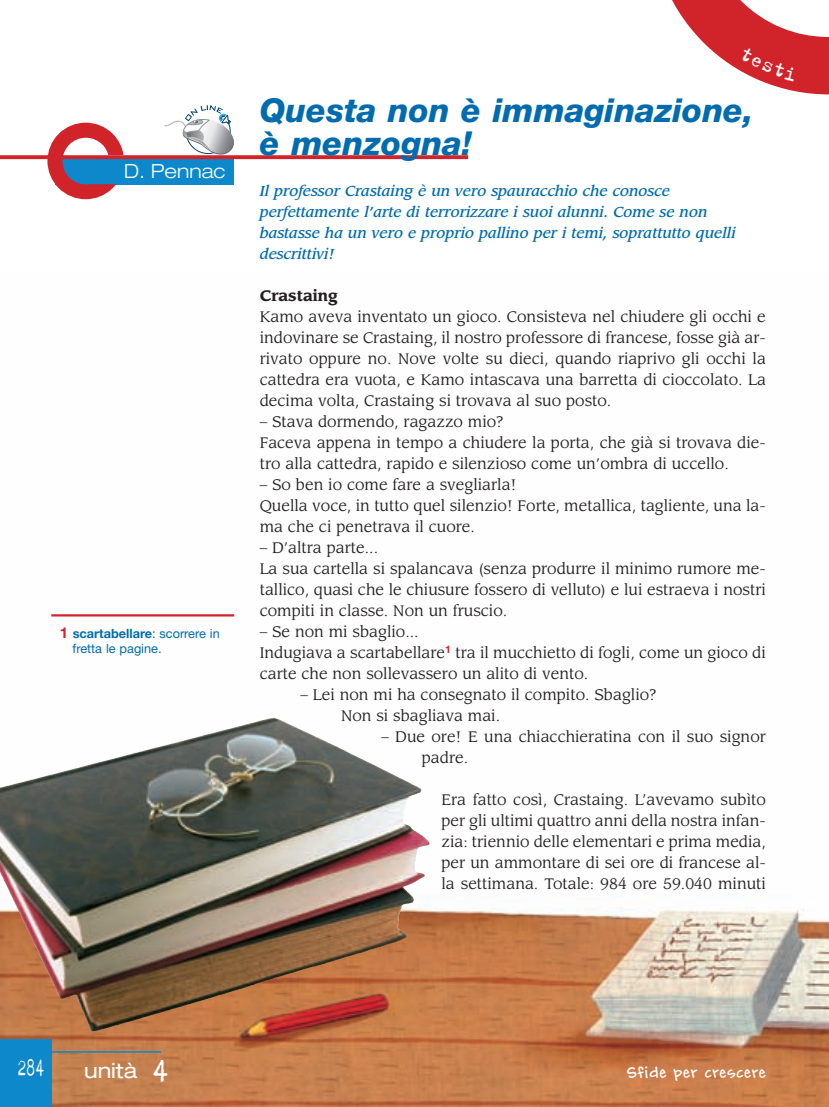
<style>
.page{position:relative;width:829px;height:1107px;background:#fff}
.page>*{position:absolute;margin:0;border:0;box-sizing:border-box;transform-origin:0 0}
.t1{font:italic 800 33px/33px "Helvetica Neue";color:#006caf}
.t2{font:25.2px "Trixie Text";color:#fff;scale:.71 1}
.t3{font:expanded 21px "Helvetica Neue";color:#fff}
.t4{font:300 expanded 19.5px "Helvetica Neue";color:#fff}
.t5{font:15.75px "FM Falling Leaves Moon BT";letter-spacing:.035em;color:#fff}
.t6{font:15px/21px "Leawood";color:#231f20}
.t7{font:700 15px "Leawood";color:#231f20}
.t8{font:italic 500 14.25px/21px "Leawood";color:#006caf}
.t9{font:12.75px/15px "Helvetica Neue";color:#006caf}
.s1{font-weight:700;font-size:15px;color:#d1232a}
.s2{font-weight:700}
.s3{font-family:"Trixie";font-stretch:normal;font-size:33px}
</style>
<div class="page">
<img style="left:0;top:614px;width:829px;height:492px">
<hr style="left:51px;top:614px;width:183px;height:2px;background:#d1232a">
<hr style="left:51px;top:1050px;width:110px;height:2px;background:#0c88cb">
<div style="left:0;top:1038px;width:51px;height:68px;background:#0c88cb"></div>
<div style="left:55px;top:159px;width:179px;height:25px;background:#0c88cb"></div>
<svg style="left:0;top:155px;width:468px;height:4px;background:#d32f36"></svg>
<svg style="left:47px;top:123px;width:77px;height:76px"></svg>
<img style="left:0;top:789px;width:429px;height:242px">
<svg style="left:164px;top:105px;width:70px;height:50px"></svg>
<svg style="left:672px;top:0;width:157px;height:94px"></svg>
<h3 class="t4" style="left:124px;top:163px;width:103px">D. Pennac</h3>
<p class="t9" style="left:73px;top:626px;width:149px;text-indent:-13px"><span class="s1">1</span> <span class="s2">scartabellare</span>: scorrere in fretta le pagine.</p>
<h1 class="t1" style="left:260px;top:97px;width:495px">Questa non è immaginazione, è menzogna!</h1>
<p class="t8" style="left:260px;top:181px;width:478px">Il professor Crastaing è un vero spauracchio che conosce perfettamente l’arte di terrorizzare i suoi alunni. Come se non bastasse ha un vero e proprio pallino per i temi, soprattutto quelli descrittivi!</p>
<p class="t7" style="left:260px;top:289px;width:80px">Crastaing</p>
<p class="t6" style="left:260px;top:307px;width:508px;text-align:justify">Kamo aveva inventato un gioco. Consisteva nel chiudere gli occhi e indovinare se Crastaing, il nostro professore di francese, fosse già ar&shy;rivato oppure no. Nove volte su dieci, quando riaprivo gli occhi la cattedra era vuota, e Kamo intascava una barretta di cioccolato. La decima volta, Crastaing si trovava al suo posto.</p>
<p class="t6" style="left:260px;top:412px;width:507px">– Stava dormendo, ragazzo mio?<br>Faceva appena in tempo a chiudere la porta, che già si trovava die&shy;tro alla cattedra, rapido e silenzioso come un’ombra di uccello.</p>
<p class="t6" style="left:260px;top:475px;width:507px">– So ben io come fare a svegliarla!<br>Quella voce, in tutto quel silenzio! Forte, metallica, tagliente, una la&shy;ma che ci penetrava il cuore.</p>
<p class="t6" style="left:260px;top:538px;width:507px">– D’altra parte...<br>La sua cartella si spalancava (senza produrre il minimo rumore me&shy;tallico, quasi che le chiusure fossero di velluto) e lui estraeva i nostri compiti in classe. Non un fruscio.</p>
<p class="t6" style="left:260px;top:622px;width:508px">– Se non mi sbaglio...<br>Indugiava a scartabellare<sup>1</sup> tra il mucchietto di fogli, come un gioco di carte che non sollevassero un alito di vento.</p>
<p class="t6" style="left:341px;top:685px;width:317px;text-indent:-40px">– Lei non mi ha consegnato il compito. Sbaglio?<br>Non si sbagliava mai.</p>
<p class="t6" style="left:422px;top:727px;width:345px;text-indent:-40px">– Due ore! E una chiacchieratina con il suo signor padre.</p>
<p class="t6" style="left:441px;top:790px;width:326px;text-align:justify">Era fatto così, Crastaing. L’avevamo subìto per gli ultimi quattro anni della nostra infan&shy;zia: triennio delle elementari e prima media, per un ammontare di sei ore di francese al&shy;la settimana. Totale: 984 ore 59.040 minuti</p>
<h2 class="t2" style="left:17px;top:1051px;width:41px">284</h2>
<h3 class="t3" style="left:84px;top:1062px;width:87px">unità <span class="s3">4</span></h3>
<p class="t5" style="left:626px;top:1066px;width:141px">Sfide per crescere</p>
</div>
